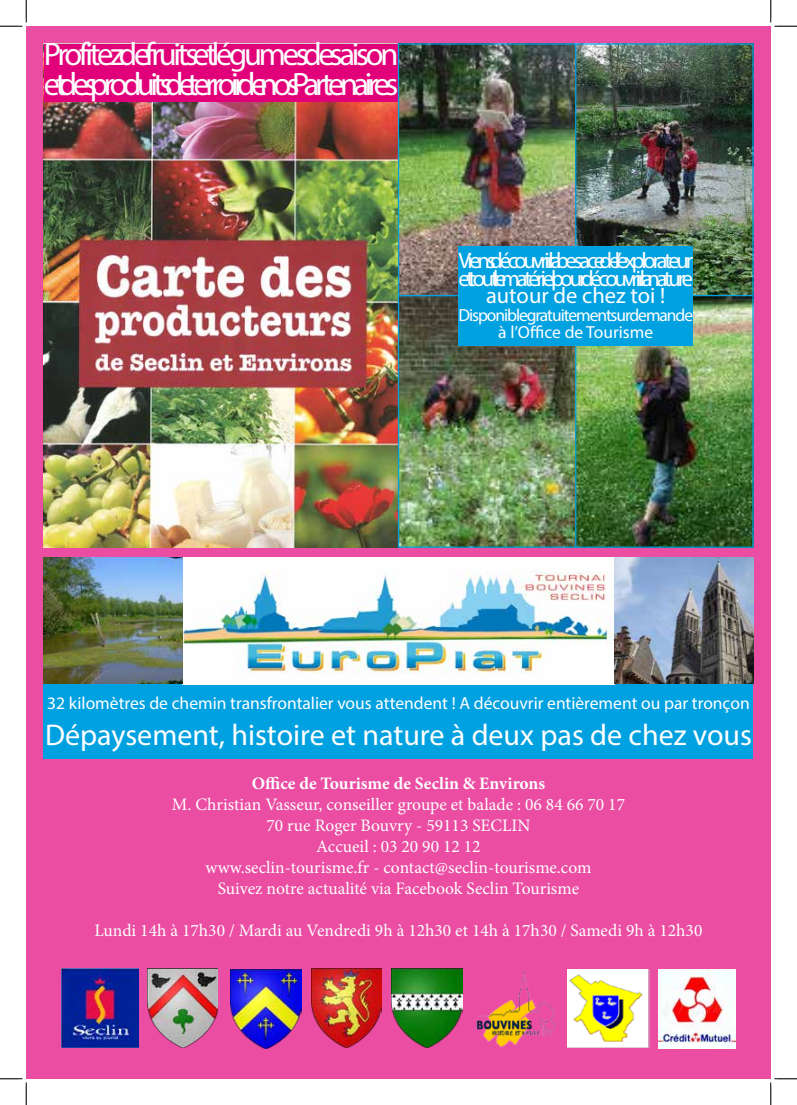
<style>
.page{position:relative;width:797px;height:1105px;background:#fff}
.page>*{position:absolute;margin:0;border:0;box-sizing:border-box;transform-origin:0 0}
.t1{font:32.5px/30px "Myriad Pro";letter-spacing:-.14em;color:#fff}
.t2{font:30px "Myriad Pro";color:#fff}
.t3{font:22.5px/17.5px "Myriad Pro";letter-spacing:-.145em;color:#fff;text-align:center}
.t4{font:17.5px/21px "Minion Pro";color:#fff;text-align:center}
.t5{font:17.5px "Myriad Pro";color:#fff}
.t6{font:17.5px/17.5px "Myriad Pro";letter-spacing:-.06em;color:#fff;text-align:center}
.t7{font:700 17.5px "Minion Pro";color:#fff}
</style>
<div class="page">
<div style="left:26px;top:26px;width:744px;height:1053px;background:#ea4da2"></div>
<img style="left:61px;top:969px;width:77px;height:79px">
<img style="left:148px;top:969px;width:70px;height:79px">
<img style="left:230px;top:969px;width:71px;height:79px">
<img style="left:311px;top:969px;width:71px;height:79px">
<img style="left:476px;top:971px;width:80px;height:76px">
<img style="left:568px;top:969px;width:81px;height:79px">
<img style="left:391px;top:969px;width:71px;height:79px">
<img style="left:659px;top:969px;width:77px;height:79px">
<img style="left:44px;top:45px;width:707px;height:502px">
<div style="left:44px;top:44px;width:354px;height:58px;background:#e2007a"></div>
<div style="left:44px;top:684px;width:709px;height:74px;background:#00a1e1"></div>
<img style="left:44px;top:558px;width:709px;height:127px">
<div style="left:398px;top:295px;width:178px;height:253px;border:1px solid #00a1e1"></div>
<div style="left:398px;top:43px;width:178px;height:253px;border:1px solid #00a1e1"></div>
<div style="left:575px;top:43px;width:178px;height:253px;border:1px solid #00a1e1"></div>
<div style="left:575px;top:295px;width:178px;height:253px;border:1px solid #00a1e1"></div>
<div style="left:458px;top:246px;width:235px;height:100px;background:#00a1e1"></div>
<svg style="left:0;top:0;width:27px;height:27px"></svg>
<svg style="left:0;top:1078px;width:27px;height:27px"></svg>
<svg style="left:770px;top:0;width:27px;height:27px"></svg>
<svg style="left:770px;top:1078px;width:27px;height:27px"></svg>
<h1 class="t1" style="left:44px;top:39px;width:356px">Profitez de fruits et légumes de saison etdes produits de terroirde nos Partenaires</h1>
<p class="t3" style="left:458px;top:251px;width:236px">Viensdécouvrirla besace de l’explorateur ettoutle matérielpourdécouvrirla nature autour de chez toi !</p>
<p class="t6" style="left:458px;top:306px;width:236px">Disponible gratuitement sur demande à l’Office de Tourisme</p>
<p class="t5" style="left:47px;top:692px;width:704px">32 kilomètres de chemin transfrontalier vous attendent ! A découvrir entièrement ou par tronçon</p>
<h2 class="t2" style="left:45px;top:716px;width:708px">Dépaysement, histoire et nature à deux pas de chez vous</h2>
<p class="t7" style="left:252px;top:771px;width:295px">Office de Tourisme de Seclin &amp; Environs</p>
<p class="t4" style="left:172px;top:794px;width:455px">M. Christian Vasseur, conseiller groupe et balade : 06 84 66 70 17<br>70 rue Roger Bouvry - 59113 SECLIN<br>Accueil : 03 20 90 12 12<br>www.seclin-tourisme.fr - contact@seclin-tourisme.com<br>Suivez notre actualité via Facebook Seclin Tourisme</p>
<p class="t4" style="left:94px;top:920px;width:609px">Lundi 14h à 17h30 / Mardi au Vendredi 9h à 12h30 et 14h à 17h30 / Samedi 9h à 12h30</p>
</div>
